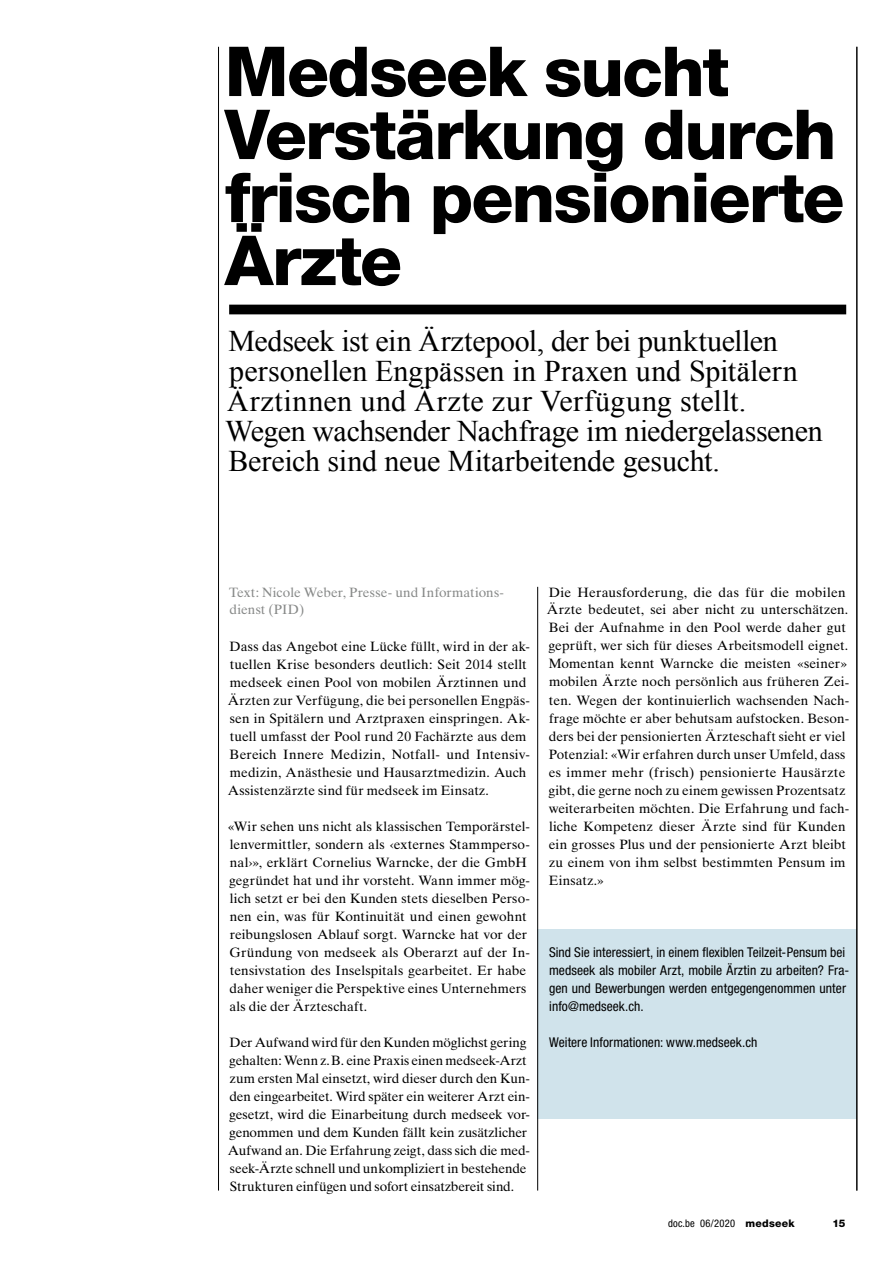
<style>
.page{position:relative;width:893px;height:1263px;background:#fff}
.page>*{position:absolute;margin:0;border:0;box-sizing:border-box;transform-origin:0 0}
.t1{font:800 69px/63px "Helvetica Neue LT Std";letter-spacing:-.025em;color:#000}
.t2{font:30px/30px "Times New Roman";letter-spacing:-.005em;color:#000}
.t3{font:13.5px/18px "Times Ten";letter-spacing:.005em;color:#000}
.t4{font:condensed 13.5px/18px "Helvetica Neue LT Std";color:#000}
.t5{font:13.5px/18px "Times Ten";letter-spacing:.005em;color:#878988}
.t6{font:condensed 10.5px "Helvetica Neue LT Std";letter-spacing:.025em;color:#000}
.t7{font:800 10.5px "Helvetica Neue LT Std";color:#000}
.s1{font-weight:800;font-stretch:normal}
</style>
<div class="page">
<div style="left:538px;top:929px;width:319px;height:189px;background:#d0e3eb"></div>
<div style="left:229px;top:305px;width:617px;height:9px;background:#000"></div>
<hr style="left:537px;top:587px;width:1px;height:603px;background:#000">
<hr style="left:218px;top:47px;width:1px;height:1143px;background:#000">
<hr style="left:857px;top:47px;width:1px;height:1143px;background:#000">
<h1 class="t1" style="left:225px;top:40px;width:621px">Medseek sucht<br>Verstärkung durch frisch pensionierte<br>Ärzte</h1>
<h2 class="t2" style="left:225px;top:325px;width:599px">Medseek ist ein Ärztepool, der bei punktuellen personellen Engpässen in Praxen und Spitälern Ärztinnen und Ärzte zur Verfügung stellt.<br>Wegen wachsender Nachfrage im niedergelassenen Bereich sind neue Mitarbeitende gesucht.</h2>
<p class="t5" style="left:229px;top:583px;width:276px">Text: Nicole Weber, Presse- und Informations&shy;dienst (PID)</p>
<p class="t3" style="left:228px;top:637px;width:304px">Dass das Angebot eine Lücke füllt, wird in der ak&shy;tuellen Krise besonders deutlich: Seit 2014 stellt medseek einen Pool von mobilen Ärztinnen und Ärzten zur Verfügung, die bei personellen Engpäs&shy;sen in Spitälern und Arztpraxen einspringen. Ak&shy;tuell umfasst der Pool rund 20 Fachärzte aus dem Bereich Innere Medizin, Notfall- und Intensiv&shy;medizin, Anästhesie und Hausarztmedizin. Auch Assistenzärzte sind für medseek im Einsatz.</p>
<p class="t3" style="left:228px;top:817px;width:304px">«Wir sehen uns nicht als klassischen Temporärstel&shy;lenvermittler, sondern als ‹externes Stammperso&shy;nal›», erklärt Cornelius Warncke, der die GmbH gegründet hat und ihr vorsteht. Wann immer mög&shy;lich setzt er bei den Kunden stets dieselben Perso&shy;nen ein, was für Kontinuität und einen gewohnt reibungslosen Ablauf sorgt. Warncke hat vor der Gründung von medseek als Oberarzt auf der In&shy;tensivstation des Inselspitals gearbeitet. Er habe daher weniger die Perspektive eines Unternehmers als die der Ärzteschaft.</p>
<p class="t3" style="left:228px;top:1033px;width:304px">Der Aufwand wird für den Kunden möglichst gering gehalten: Wenn z.B. eine Praxis einen medseek-Arzt zum ersten Mal einsetzt, wird dieser durch den Kun&shy;den eingearbeitet. Wird später ein weiterer Arzt ein&shy;gesetzt, wird die Einarbeitung durch medseek vor&shy;genommen und dem Kunden fällt kein zusätzlicher Aufwand an. Die Erfahrung zeigt, dass sich die med&shy;seek-Ärzte schnell und unkompliziert in bestehende Strukturen einfügen und sofort einsatzbereit sind.</p>
<p class="t3" style="left:547px;top:583px;width:304px">Die Herausforderung, die das für die mobilen Ärzte bedeutet, sei aber nicht zu unterschätzen.<br>Bei der Aufnahme in den Pool werde daher gut geprüft, wer sich für dieses Arbeitsmodell eignet.<br>Momentan kennt Warncke die meisten «seiner» mobilen Ärzte noch persönlich aus früheren Zei&shy;ten. Wegen der kontinuierlich wachsenden Nach&shy;frage möchte er aber behutsam aufstocken. Beson&shy;ders bei der pensionierten Ärzteschaft sieht er viel Potenzial: «Wir erfahren durch unser Umfeld, dass es immer mehr (frisch) pensionierte Hausärzte gibt, die gerne noch zu einem gewissen Prozentsatz weiterarbeiten möchten. Die Erfahrung und fach&shy;liche Kompetenz dieser Ärzte sind für Kunden ein grosses Plus und der pensionierte Arzt bleibt zu einem von ihm selbst bestimmten Pensum im Einsatz.»</p>
<p class="t4" style="left:549px;top:943px;width:302px">Sind Sie interessiert, in einem flexiblen Teilzeit-Pensum bei medseek als mobiler Arzt, mobile Ärztin zu arbeiten? Fra&shy;gen und Bewerbungen werden entgegengenommen unter info@medseek.ch.</p>
<p class="t4" style="left:549px;top:1033px;width:210px">Weitere Informationen: www.medseek.ch</p>
<p class="t6" style="left:668px;top:1217px;width:128px">doc.be 06/2020 <span class="s1">medseek</span></p>
<p class="t7" style="left:833px;top:1216px;width:14px">15</p>
</div>
